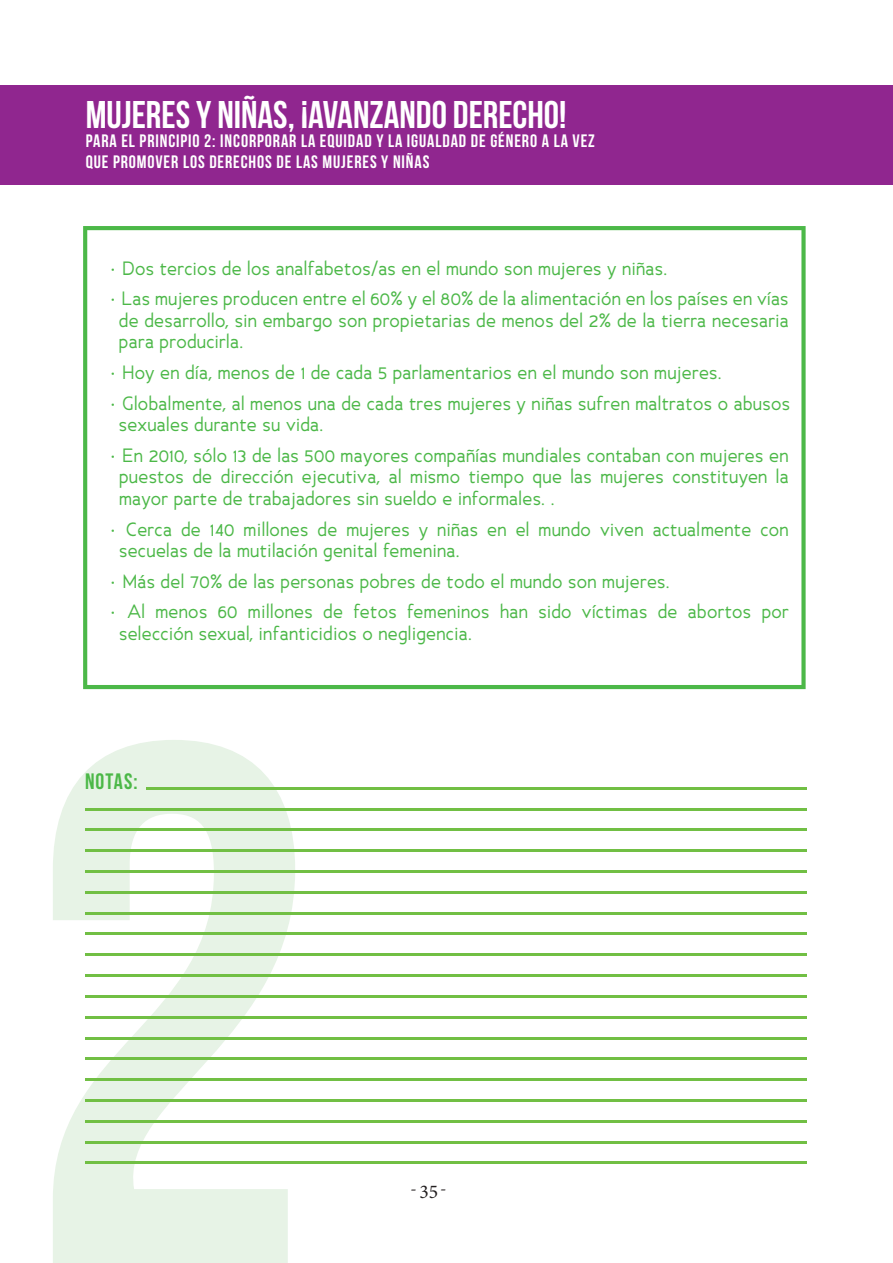
<style>
.page{position:relative;width:893px;height:1263px;background:#fff}
.page>*{position:absolute;margin:0;border:0;box-sizing:border-box;transform-origin:0 0}
.t1{font:38.55px "Bebas Neue";color:#fff}
.t2{font:22.35px "Bebas Neue";letter-spacing:.05em;color:#4cb848}
.t3{font:19.5px "Minion Pro";color:#231f20}
.t4{font:18px/21.6px "Ancillary";letter-spacing:.02em;color:#4cb848}
.t5{font:18px/20.5px "Bebas Neue";letter-spacing:.05em;color:#fff}
.t6{font:18px "Minion Pro";color:#231f20}
</style>
<div class="page">
<svg style="left:53px;top:740px;width:242px;height:523px;fill:#e7f3e6"></svg>
<svg style="left:83px;top:226px;width:723px;height:463px"></svg>
<div style="left:0;top:86px;width:893px;height:99px;background:#90268f"></div>
<hr style="left:146px;top:787px;width:661px;height:2px;background:#71bf44">
<hr style="left:85px;top:808px;width:722px;height:2px;background:#71bf44">
<hr style="left:85px;top:828px;width:722px;height:3px;background:#71bf44">
<hr style="left:85px;top:849px;width:722px;height:3px;background:#71bf44">
<hr style="left:85px;top:870px;width:722px;height:3px;background:#71bf44">
<hr style="left:85px;top:891px;width:722px;height:2px;background:#71bf44">
<hr style="left:85px;top:912px;width:722px;height:2px;background:#71bf44">
<hr style="left:85px;top:933px;width:722px;height:2px;background:#71bf44">
<hr style="left:85px;top:953px;width:722px;height:3px;background:#71bf44">
<hr style="left:85px;top:974px;width:722px;height:3px;background:#71bf44">
<hr style="left:85px;top:995px;width:722px;height:3px;background:#71bf44">
<hr style="left:85px;top:1016px;width:722px;height:2px;background:#71bf44">
<hr style="left:85px;top:1037px;width:722px;height:2px;background:#71bf44">
<hr style="left:85px;top:1057px;width:722px;height:3px;background:#71bf44">
<hr style="left:85px;top:1078px;width:722px;height:3px;background:#71bf44">
<hr style="left:85px;top:1099px;width:722px;height:3px;background:#71bf44">
<hr style="left:85px;top:1120px;width:722px;height:2px;background:#71bf44">
<hr style="left:85px;top:1141px;width:722px;height:2px;background:#71bf44">
<hr style="left:85px;top:1162px;width:722px;height:2px;background:#71bf44">
<h1 class="t1" style="left:86px;top:94px;width:482px">MUJERES Y NIÑAS, ¡AVANZANDO DERECHO!</h1>
<p class="t5" style="left:86px;top:130px;width:511px">PARA EL PRINCIPIO 2: INCORPORAR LA EQUIDAD Y LA IGUALDAD DE GÉNERO A LA VEZ<br>QUE PROMOVER LOS DERECHOS DE LAS MUJERES Y NIÑAS</p>
<p class="t4" style="left:109px;top:257px;width:560px">• Dos tercios de los analfabetos/as en el mundo son mujeres y niñas.</p>
<p class="t4" style="left:119px;top:288px;width:671px;text-align:justify;text-indent:-10px">• Las mujeres producen entre el 60% y el 80% de la alimentación en los países en vías de desarrollo, sin embargo son propietarias de menos del 2% de la tierra necesaria para producirla.</p>
<p class="t4" style="left:109px;top:361px;width:614px">• Hoy en día, menos de 1 de cada 5 parlamentarios en el mundo son mujeres.</p>
<p class="t4" style="left:119px;top:392px;width:673px;text-indent:-10px">• Globalmente, al menos una de cada tres mujeres y niñas sufren maltratos o abusos sexuales durante su vida.</p>
<p class="t4" style="left:119px;top:444px;width:671px;text-align:justify;text-indent:-10px">• En 2010, sólo 13 de las 500 mayores compañías mundiales contaban con mujeres en puestos de dirección ejecutiva, al mismo tiempo que las mujeres constituyen la mayor parte de trabajadores sin sueldo e informales. .</p>
<p class="t4" style="left:119px;top:518px;width:671px;text-indent:-10px">• Cerca de 140 millones de mujeres y niñas en el mundo viven actualmente con secuelas de la mutilación genital femenina.</p>
<p class="t4" style="left:109px;top:570px;width:562px">• Más del 70% de las personas pobres de todo el mundo son mujeres.</p>
<p class="t4" style="left:119px;top:601px;width:671px;text-indent:-10px">• Al menos 60 millones de fetos femeninos han sido víctimas de abortos por selección sexual, infanticidios o negligencia.</p>
<p class="t2" style="left:85px;top:769px;width:54px">NOTAS:</p>
<p class="t3" style="left:419px;top:1179px;width:29px">35<sup>-</sup></p>
<p class="t6" style="left:417px;top:1203px;width:8px;rotate:-180deg">-</p>
</div>
